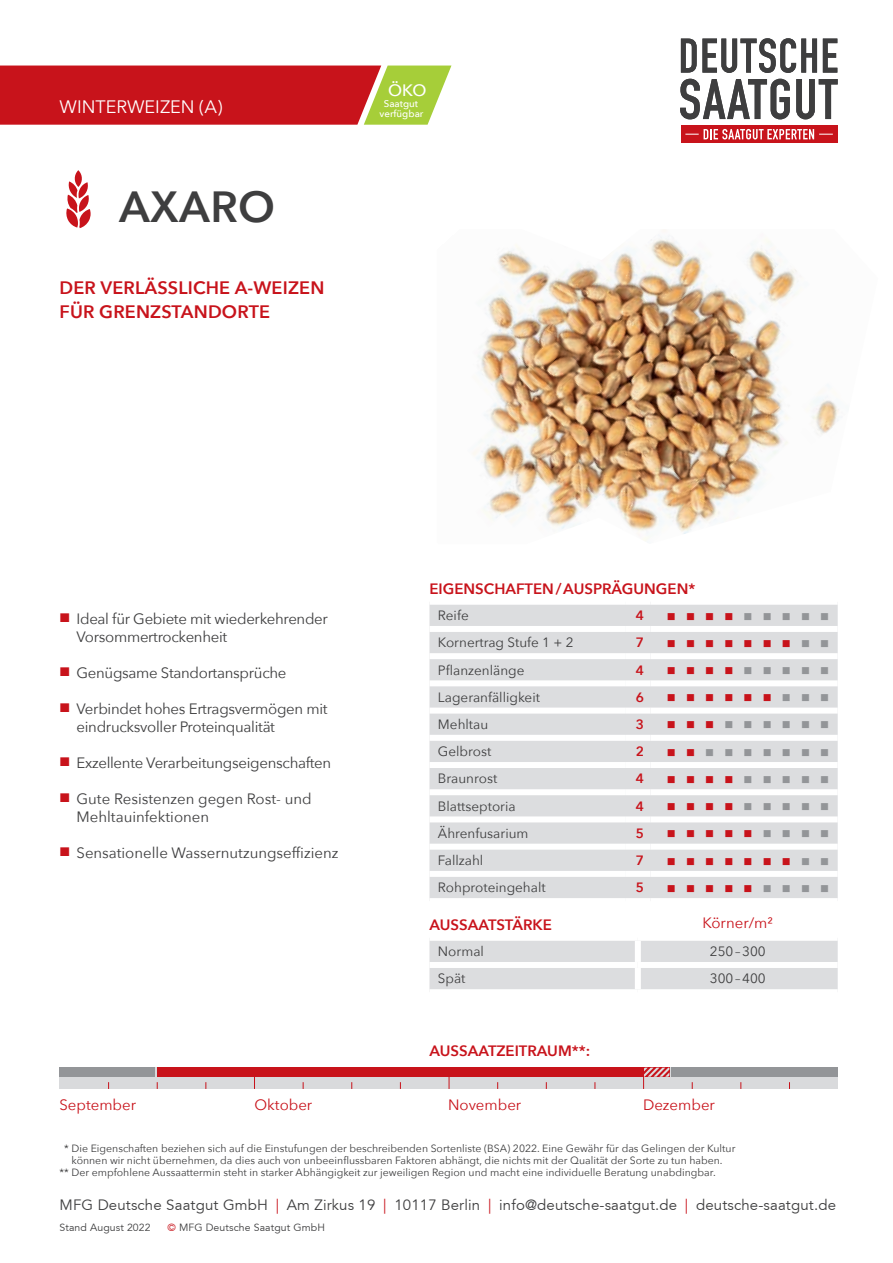
<style>
.page{position:relative;width:893px;height:1263px;background:#fff}
.page>*{position:absolute;margin:0;border:0;box-sizing:border-box;transform-origin:0 0}
.t1{font:600 43.5px "Avenir Next";letter-spacing:.01em;color:#3e3e3f}
.t2{font:600 18px/24px "Avenir Next";letter-spacing:.01em;color:#c8131b}
.t3{font:18px "Avenir Next";color:#fff}
.t4{font:500 16.5px "Avenir Next";color:#fff}
.t5{font:15px/18px "Avenir Next";letter-spacing:-.02em;color:#3e3e3f}
.t6{font:15px "Avenir";letter-spacing:.01em;color:#3e3e3f}
.t7{font:15px/18px "Avenir Next";color:#3e3e3f}
.t8{font:600 15px "Avenir Next";color:#c8131b}
.t9{font:15px "Avenir Next";color:#c8131b}
.t10{font:13.5px "Avenir Next";color:#3e3e3f}
.t11{font:600 13.5px "Avenir Next";color:#c8131b}
.t12{font:12px "Wingdings";color:#c8131b}
.t13{font:10.5px "Avenir Next";color:#3e3e3f}
.t14{font:10.5px "Avenir";letter-spacing:.01em;color:#3e3e3f}
.t15{font:500 9.75px/10.5px "Avenir Next";color:#fff;text-align:center}
.s1{color:#939598}
.s2{color:#c8131b}
</style>
<div class="page">
<img style="left:472px;top:230px;width:367px;height:311px">
<svg style="left:681px;top:38px;width:136px;height:35px"></svg>
<svg style="left:823px;top:39px;width:14px;height:34px"></svg>
<svg style="left:680px;top:79px;width:110px;height:40px"></svg>
<svg style="left:796px;top:79px;width:42px;height:40px"></svg>
<div style="left:681px;top:125px;width:156px;height:18px;background:#c8131b"></div>
<svg style="left:685px;top:129px;width:148px;height:10px"></svg>
<svg style="left:66px;top:170px;width:25px;height:58px"></svg>
<div style="left:60px;top:1068px;width:778px;height:21px;background:#d9dadc"></div>
<svg style="left:254px;top:1077px;width:1px;height:12px"></svg>
<svg style="left:449px;top:1077px;width:1px;height:12px"></svg>
<div style="left:60px;top:1068px;width:95px;height:9px;background:#939598"></div>
<div style="left:157px;top:1068px;width:512px;height:9px;background:#c8131b"></div>
<div style="left:672px;top:1068px;width:166px;height:9px;background:#939598"></div>
<svg style="left:643px;top:1068px;width:26px;height:21px"></svg>
<svg style="left:0;top:66px;width:451px;height:59px;background:#c53729"></svg>
<div style="left:429px;top:941px;width:409px;height:48px;background:#dcdddf"></div>
<div style="left:429px;top:962px;width:209px;height:6px;background:#fff"></div>
<div style="left:638px;top:962px;width:200px;height:6px;background:#fff"></div>
<div style="left:635px;top:941px;width:6px;height:21px;background:#fff"></div>
<div style="left:635px;top:968px;width:6px;height:21px;background:#fff"></div>
<div style="left:429px;top:605px;width:409px;height:293px;background:#dcdddf"></div>
<div style="left:429px;top:626px;width:196px;height:6px;background:#fff"></div>
<div style="left:625px;top:626px;width:26px;height:6px;background:#fff"></div>
<div style="left:651px;top:626px;width:187px;height:6px;background:#fff"></div>
<div style="left:429px;top:653px;width:196px;height:6px;background:#fff"></div>
<div style="left:625px;top:653px;width:26px;height:6px;background:#fff"></div>
<div style="left:651px;top:653px;width:187px;height:6px;background:#fff"></div>
<div style="left:429px;top:680px;width:196px;height:6px;background:#fff"></div>
<div style="left:625px;top:680px;width:26px;height:6px;background:#fff"></div>
<div style="left:651px;top:680px;width:187px;height:6px;background:#fff"></div>
<div style="left:429px;top:708px;width:196px;height:6px;background:#fff"></div>
<div style="left:625px;top:708px;width:26px;height:6px;background:#fff"></div>
<div style="left:651px;top:708px;width:187px;height:6px;background:#fff"></div>
<div style="left:429px;top:735px;width:196px;height:6px;background:#fff"></div>
<div style="left:625px;top:735px;width:26px;height:6px;background:#fff"></div>
<div style="left:651px;top:735px;width:187px;height:6px;background:#fff"></div>
<div style="left:429px;top:762px;width:196px;height:6px;background:#fff"></div>
<div style="left:625px;top:762px;width:26px;height:6px;background:#fff"></div>
<div style="left:651px;top:762px;width:187px;height:6px;background:#fff"></div>
<div style="left:429px;top:789px;width:196px;height:6px;background:#fff"></div>
<div style="left:625px;top:789px;width:26px;height:6px;background:#fff"></div>
<div style="left:651px;top:789px;width:187px;height:6px;background:#fff"></div>
<div style="left:429px;top:816px;width:196px;height:6px;background:#fff"></div>
<div style="left:625px;top:816px;width:26px;height:6px;background:#fff"></div>
<div style="left:651px;top:816px;width:187px;height:6px;background:#fff"></div>
<div style="left:429px;top:844px;width:196px;height:6px;background:#fff"></div>
<div style="left:625px;top:844px;width:26px;height:6px;background:#fff"></div>
<div style="left:651px;top:844px;width:187px;height:6px;background:#fff"></div>
<div style="left:429px;top:871px;width:196px;height:6px;background:#fff"></div>
<div style="left:625px;top:871px;width:26px;height:6px;background:#fff"></div>
<div style="left:651px;top:871px;width:187px;height:6px;background:#fff"></div>
<h2 class="t3" style="left:60px;top:97px;width:165px">WINTERWEIZEN (A)</h2>
<h1 class="t1" style="left:119px;top:181px;width:158px">AXARO</h1>
<h2 class="t2" style="left:60px;top:275px;width:266px">DER VERLÄSSLICHE A-WEIZEN<br>FÜR GRENZSTANDORTE</h2>
<h3 class="t4" style="left:388px;top:81px;width:40px">ÖKO</h3>
<p class="t15" style="left:380px;top:98px;width:45px">Saatgut verfügbar</p>
<h3 class="t5" style="left:77px;top:610px;width:253px">Ideal für Gebiete mit wiederkehrender<br>Vorsommertrockenheit</h3>
<h3 class="t5" style="left:77px;top:664px;width:212px">Genügsame Standortansprüche</h3>
<h3 class="t5" style="left:77px;top:700px;width:253px">Verbindet hohes Ertragsvermögen mit eindrucksvoller Proteinqualität</h3>
<h3 class="t5" style="left:77px;top:754px;width:256px">Exzellente Verarbeitungseigenschaften</h3>
<h3 class="t7" style="left:77px;top:790px;width:237px">Gute Resistenzen gegen Rost- und<br>Mehltauinfektionen</h3>
<h3 class="t7" style="left:77px;top:843px;width:263px">Sensationelle Wassernutzungseffizienz</h3>
<h3 class="t8" style="left:429px;top:580px;width:267px">EIGENSCHAFTEN / AUSPRÄGUNGEN*</h3>
<p class="t10" style="left:438px;top:608px;width:32px">Reife</p>
<p class="t11" style="left:636px;top:607px;width:10px">4</p>
<p class="t12" style="left:667px;top:610px;width:164px">■■■■<span class="s1">■■■■■</span></p>
<p class="t10" style="left:438px;top:635px;width:137px">Kornertrag Stufe 1 + 2</p>
<p class="t11" style="left:636px;top:635px;width:10px">7</p>
<p class="t12" style="left:667px;top:637px;width:164px">■■■■■■■<span class="s1">■■</span></p>
<p class="t10" style="left:438px;top:658px;width:88px">Pflanzenlänge</p>
<p class="t11" style="left:636px;top:662px;width:10px">4</p>
<p class="t12" style="left:667px;top:664px;width:164px">■■■■<span class="s1">■■■■■</span></p>
<p class="t10" style="left:438px;top:690px;width:104px">Lageranfälligkeit</p>
<p class="t11" style="left:636px;top:689px;width:10px">6</p>
<p class="t12" style="left:667px;top:691px;width:164px">■■■■■■<span class="s1">■■■</span></p>
<p class="t10" style="left:438px;top:717px;width:52px">Mehltau</p>
<p class="t11" style="left:636px;top:716px;width:10px">3</p>
<p class="t12" style="left:667px;top:719px;width:164px">■■■<span class="s1">■■■■■■</span></p>
<p class="t10" style="left:438px;top:744px;width:55px">Gelbrost</p>
<p class="t11" style="left:636px;top:744px;width:10px">2</p>
<p class="t12" style="left:667px;top:746px;width:164px">■■<span class="s1">■■■■■■■</span></p>
<p class="t10" style="left:438px;top:771px;width:61px">Braunrost</p>
<p class="t11" style="left:636px;top:771px;width:10px">4</p>
<p class="t12" style="left:667px;top:773px;width:164px">■■■■<span class="s1">■■■■■</span></p>
<p class="t10" style="left:438px;top:798px;width:79px">Blattseptoria</p>
<p class="t11" style="left:636px;top:798px;width:10px">4</p>
<p class="t12" style="left:667px;top:800px;width:164px">■■■■<span class="s1">■■■■■</span></p>
<p class="t10" style="left:438px;top:826px;width:92px">Ährenfusarium</p>
<p class="t11" style="left:636px;top:825px;width:10px">5</p>
<p class="t12" style="left:667px;top:827px;width:164px">■■■■■<span class="s1">■■■■</span></p>
<p class="t10" style="left:438px;top:849px;width:47px">Fallzahl</p>
<p class="t11" style="left:636px;top:852px;width:10px">7</p>
<p class="t12" style="left:667px;top:855px;width:164px">■■■■■■■<span class="s1">■■</span></p>
<p class="t10" style="left:438px;top:880px;width:109px">Rohproteingehalt</p>
<p class="t11" style="left:636px;top:880px;width:10px">5</p>
<p class="t12" style="left:667px;top:882px;width:164px">■■■■■<span class="s1">■■■■</span></p>
<h3 class="t8" style="left:429px;top:916px;width:124px">AUSSAATSTÄRKE</h3>
<h3 class="t9" style="left:702px;top:915px;width:72px">Körner/m²</h3>
<p class="t10" style="left:438px;top:944px;width:47px">Normal</p>
<p class="t10" style="left:710px;top:944px;width:57px">250 – 300</p>
<p class="t10" style="left:438px;top:971px;width:29px">Spät</p>
<p class="t10" style="left:710px;top:971px;width:57px">300 – 400</p>
<h3 class="t8" style="left:429px;top:1042px;width:162px">AUSSAATZEITRAUM**:</h3>
<h3 class="t9" style="left:59px;top:1096px;width:78px">September</h3>
<h3 class="t9" style="left:254px;top:1096px;width:59px">Oktober</h3>
<h3 class="t9" style="left:448px;top:1096px;width:75px">November</h3>
<h3 class="t9" style="left:643px;top:1096px;width:73px">Dezember</h3>
<p class="t13" style="left:64px;top:1142px;width:673px">* Die Eigenschaften beziehen sich auf die Einstufungen der beschreibenden Sortenliste (BSA) 2022. Eine Gewähr für das Gelingen der Kultur</p>
<p class="t13" style="left:72px;top:1151px;width:653px">können wir nicht übernehmen, da dies auch von unbeeinflussbaren Faktoren abhängt, die nichts mit der Qualität der Sorte zu tun haben.</p>
<p class="t13" style="left:60px;top:1166px;width:658px">** Der empfohlene Aussaattermin steht in starker Abhängigkeit zur jeweiligen Region und macht eine individuelle Beratung unabdingbar.</p>
<h3 class="t6" style="left:60px;top:1198px;width:778px">MFG Deutsche Saatgut GmbH <span class="s2">|</span> Am Zirkus 19 <span class="s2">|</span> 10117 Berlin <span class="s2">|</span> info@deutsche-saatgut.de <span class="s2">|</span> deutsche-saatgut.de</h3>
<p class="t14" style="left:60px;top:1223px;width:93px">Stand August 2022</p>
<p class="t14" style="left:168px;top:1223px;width:159px"><span class="s2">©</span> MFG Deutsche Saatgut GmbH</p>
</div>
